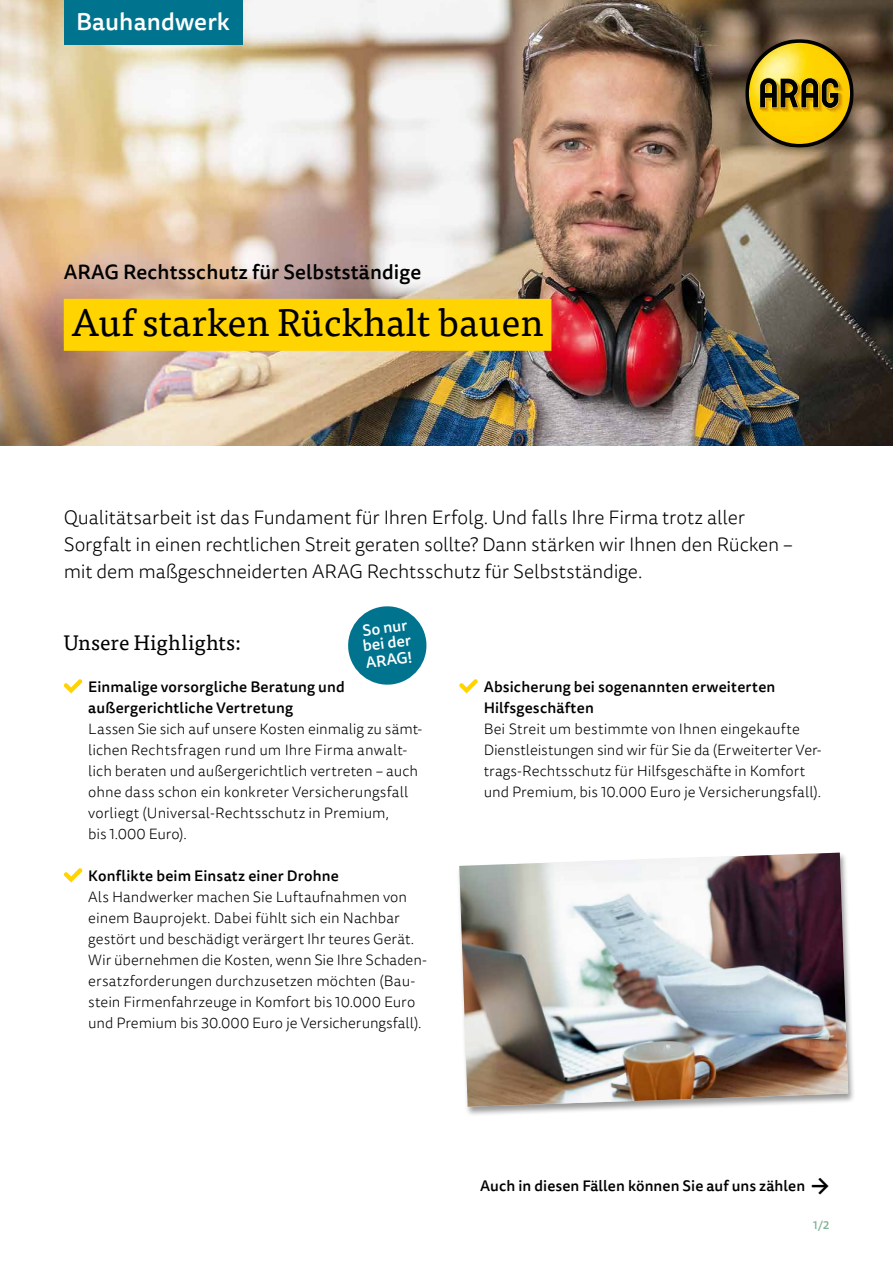
<style>
.page{position:relative;width:893px;height:1263px;background:#fff}
.page>*{position:absolute;margin:0;border:0;box-sizing:border-box;transform-origin:0 0}
.t1{font:38.25px "Tisa OT";color:#000}
.t2{font:500 24px "Tisa Sans OT";letter-spacing:.005em;color:#fff}
.t3{font:21px "Tisa OT";letter-spacing:.005em;color:#000}
.t4{font:500 20.25px "Tisa Sans OT";letter-spacing:.005em;color:#000}
.t5{font:300 19.5px/27px "Tisa Sans OT";letter-spacing:-.01em;color:#000}
.t6{font:500 15.6px/16.2px "Tisa Sans OT";color:#fff;text-align:justify}
.t7{font:300 15px/21px "Tisa Sans OT";color:#000}
.t8{font:500 15px/21px "Tisa Sans OT";letter-spacing:.01em;color:#000}
.t9{font:500 11.25px "Tisa Sans OT";color:#7db392}
.s1{font-size:22.5px}
</style>
<div class="page">
<img style="left:0;top:0;width:893px;height:446px">
<div style="left:64px;top:299px;width:487px;height:52px;background:#ffd400"></div>
<svg style="left:745px;top:39px;width:109px;height:109px;background:#a5891c"></svg>
<svg style="left:63px;top:679px;width:20px;height:14px"></svg>
<svg style="left:348px;top:606px;width:79px;height:79px"></svg>
<svg style="left:459px;top:679px;width:19px;height:14px"></svg>
<svg style="left:63px;top:868px;width:20px;height:14px"></svg>
<div style="left:457px;top:852px;width:399px;height:264px;background:#000;opacity:.4"></div>
<img style="left:459px;top:853px;width:389px;height:254px">
<div style="left:64px;top:0;width:178px;height:45px;background:#00748f"></div>
<h2 class="t2" style="left:76px;top:7px;width:156px">Bauhandwerk</h2>
<h3 class="t4" style="left:64px;top:259px;width:359px">ARAG Rechtsschutz für Selbstständige</h3>
<h1 class="t1" style="left:71px;top:300px;width:474px">Auf starken Rückhalt bauen</h1>
<p class="t5" style="left:64px;top:505px;width:731px">Qualitätsarbeit ist das Fundament für Ihren Erfolg. Und falls Ihre Firma trotz aller<br>Sorgfalt in einen rechtlichen Streit geraten sollte? Dann stärken wir Ihnen den Rücken – mit dem maßgeschneiderten ARAG Rechtsschutz für Selbstständige.</p>
<p class="t6" style="left:360px;top:623px;width:50px;rotate:-7deg">So nur bei der ARAG!</p>
<h3 class="t3" style="left:64px;top:630px;width:179px">Unsere Highlights:</h3>
<p class="t8" style="left:88px;top:677px;width:258px">Einmalige vorsorgliche Beratung und außergerichtliche Vertretung</p>
<p class="t7" style="left:88px;top:719px;width:336px">Lassen Sie sich auf unsere Kosten einmalig zu sämt&shy;lichen Rechtsfragen rund um Ihre Firma anwalt&shy;lich beraten und außergerichtlich vertreten – auch ohne dass schon ein konkreter Versicherungsfall vorliegt (Universal-Rechtsschutz in Premium,<br>bis 1.000 Euro).</p>
<p class="t8" style="left:88px;top:866px;width:252px">Konflikte beim Einsatz einer Drohne</p>
<p class="t7" style="left:88px;top:887px;width:340px">Als Handwerker machen Sie Luftaufnahmen von einem Bauprojekt. Dabei fühlt sich ein Nachbar gestört und beschädigt verärgert Ihr teures Gerät.<br>Wir übernehmen die Kosten, wenn Sie Ihre Schaden&shy;ersatzforderungen durchzusetzen möchten (Bau&shy;stein Firmenfahrzeuge in Komfort bis 10.000 Euro und Premium bis 30.000 Euro je Versicherungsfall).</p>
<p class="t8" style="left:484px;top:677px;width:293px">Absicherung bei sogenannten erweiterten<br>Hilfsgeschäften</p>
<p class="t7" style="left:484px;top:719px;width:340px">Bei Streit um bestimmte von Ihnen eingekaufte Dienstleistungen sind wir für Sie da (Erweiterter Ver&shy;trags-Rechtsschutz für Hilfsgeschäfte in Komfort und Premium, bis 10.000 Euro je Versicherungsfall).</p>
<p class="t8" style="left:480px;top:1176px;width:350px">Auch in diesen Fällen können Sie auf uns zählen <span class="s1">→</span></p>
<p class="t9" style="left:813px;top:1218px;width:18px">1/2</p>
</div>
